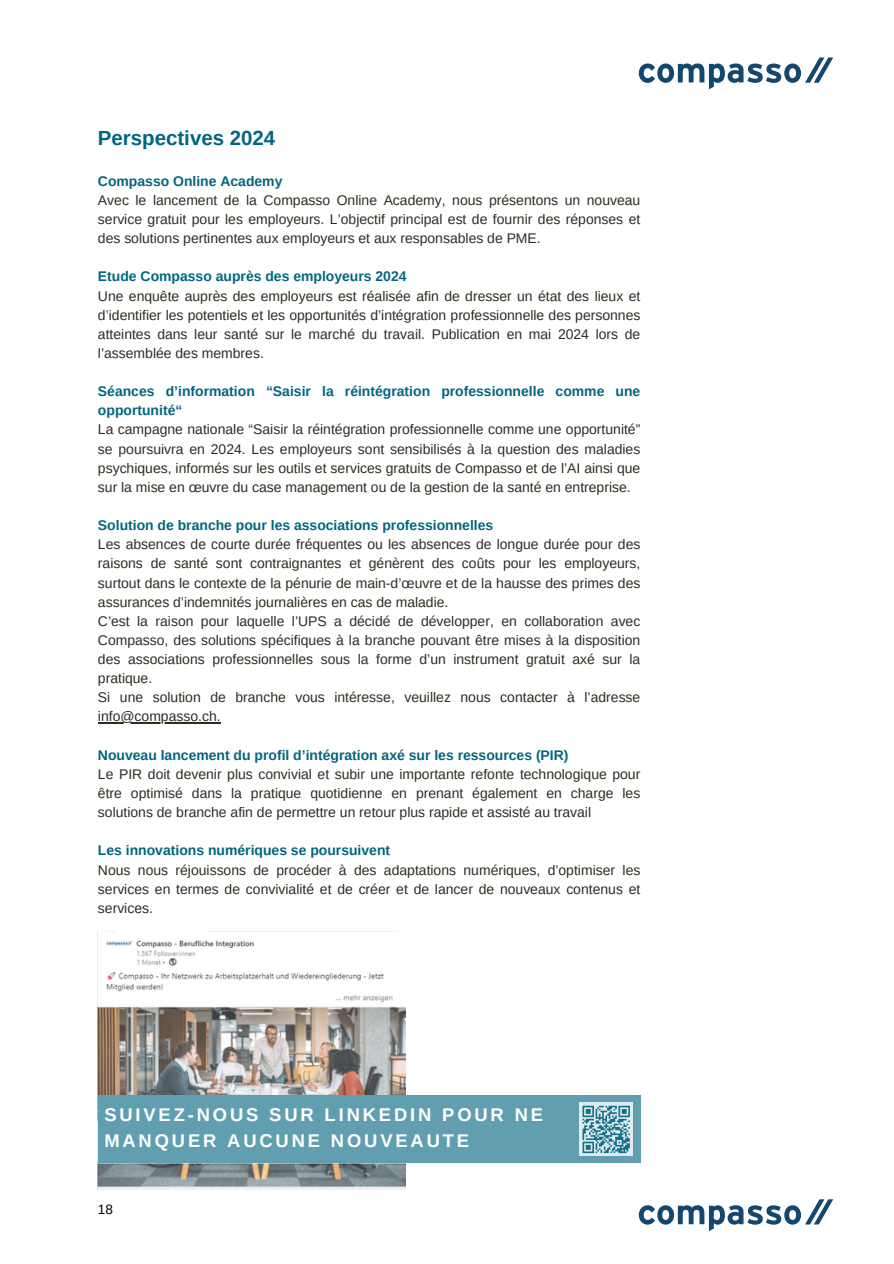
<style>
.page{position:relative;width:894px;height:1264px;background:#fff}
.page>*{position:absolute;margin:0;border:0;box-sizing:border-box;transform-origin:0 0}
.t1{font:700 20.4px "Arimo";color:#006581}
.t2{font:700 18.45px/25.8px "Arimo";letter-spacing:.155em;color:#fff}
.t3{font:13.95px/19.2px "Arimo";color:#2e2b20;text-align:justify}
.t4{font:700 13.95px/19.2px "Arimo";color:#006581}
.t5{font:13.5px "Arimo";color:#000}
</style>
<div class="page">
<svg style="left:638px;top:1199px;width:195px;height:31px"></svg>
<hr style="left:98px;top:722px;width:123px;height:1px;background:#2e2b20">
<svg style="left:638px;top:57px;width:195px;height:32px"></svg>
<img style="left:98px;top:931px;width:307px;height:258px">
<div style="left:98px;top:1095px;width:542px;height:68px;background:#619fb0"></div>
<div style="left:579px;top:1102px;width:54px;height:54px;background:linear-gradient(to right,#dfebef,#dfebef)"></div>
<svg style="left:580px;top:1104px;width:51px;height:49px;background:#7fb1bf"></svg>
<div style="left:116px;top:924px;width:90px;height:13px;background:#fff"></div>
<p class="t1" style="left:98px;top:127px;width:179px">Perspectives 2024</p>
<h1 class="t4" style="left:98px;top:171px;width:186px">Compasso Online Academy</h1>
<p class="t3" style="left:98px;top:190px;width:543px">Avec le lancement de la Compasso Online Academy, nous présentons un nouveau service gratuit pour les employeurs. L’objectif principal est de fournir des réponses et des solutions pertinentes aux employeurs et aux responsables de PME.</p>
<p class="t4" style="left:98px;top:267px;width:310px">Etude Compasso auprès des employeurs 2024</p>
<p class="t3" style="left:98px;top:286px;width:543px">Une enquête auprès des employeurs est réalisée afin de dresser un état des lieux et d’identifier les potentiels et les opportunités d’intégration professionnelle des personnes atteintes dans leur santé sur le marché du travail. Publication en mai 2024 lors de l’assemblée des membres.</p>
<p class="t4" style="left:98px;top:382px;width:543px">Séances d’information “Saisir la réintégration professionnelle comme une opportunité“</p>
<p class="t3" style="left:98px;top:420px;width:543px">La campagne nationale “Saisir la réintégration professionnelle comme une opportunité” se poursuivra en 2024. Les employeurs sont sensibilisés à la question des maladies psychiques, informés sur les outils et services gratuits de Compasso et de l’AI ainsi que sur la mise en œuvre du case management ou de la gestion de la santé en entreprise.</p>
<p class="t4" style="left:98px;top:515px;width:397px">Solution de branche pour les associations professionnelles</p>
<p class="t3" style="left:98px;top:535px;width:543px">Les absences de courte durée fréquentes ou les absences de longue durée pour des raisons de santé sont contraignantes et génèrent des coûts pour les employeurs, surtout dans le contexte de la pénurie de main-d’œuvre et de la hausse des primes des assurances d’indemnités journalières en cas de maladie.</p>
<p class="t3" style="left:98px;top:611px;width:543px">C’est la raison pour laquelle l’UPS a décidé de développer, en collaboration avec Compasso, des solutions spécifiques à la branche pouvant être mises à la disposition des associations professionnelles sous la forme d’un instrument gratuit axé sur la pratique.</p>
<p class="t3" style="left:98px;top:688px;width:543px">Si une solution de branche vous intéresse, veuillez nous contacter à l’adresse</p>
<p class="t3" style="left:98px;top:707px;width:124px">info@compasso.ch.</p>
<p class="t4" style="left:98px;top:745px;width:472px">Nouveau lancement du profil d’intégration axé sur les ressources (PIR)</p>
<p class="t3" style="left:98px;top:764px;width:543px">Le PIR doit devenir plus convivial et subir une importante refonte technologique pour être optimisé dans la pratique quotidienne en prenant également en charge les solutions de branche afin de permettre un retour plus rapide et assisté au travail</p>
<p class="t4" style="left:98px;top:841px;width:294px">Les innovations numériques se poursuivent</p>
<p class="t3" style="left:98px;top:860px;width:543px">Nous nous réjouissons de procéder à des adaptations numériques, d’optimiser les services en termes de convivialité et de créer et de lancer de nouveaux contenus et services.</p>
<h2 class="t2" style="left:104px;top:1102px;width:440px">SUIVEZ-NOUS SUR LINKEDIN POUR NE<br>MANQUER AUCUNE NOUVEAUTE</h2>
<p class="t5" style="left:98px;top:1202px;width:17px">18</p>
</div>
